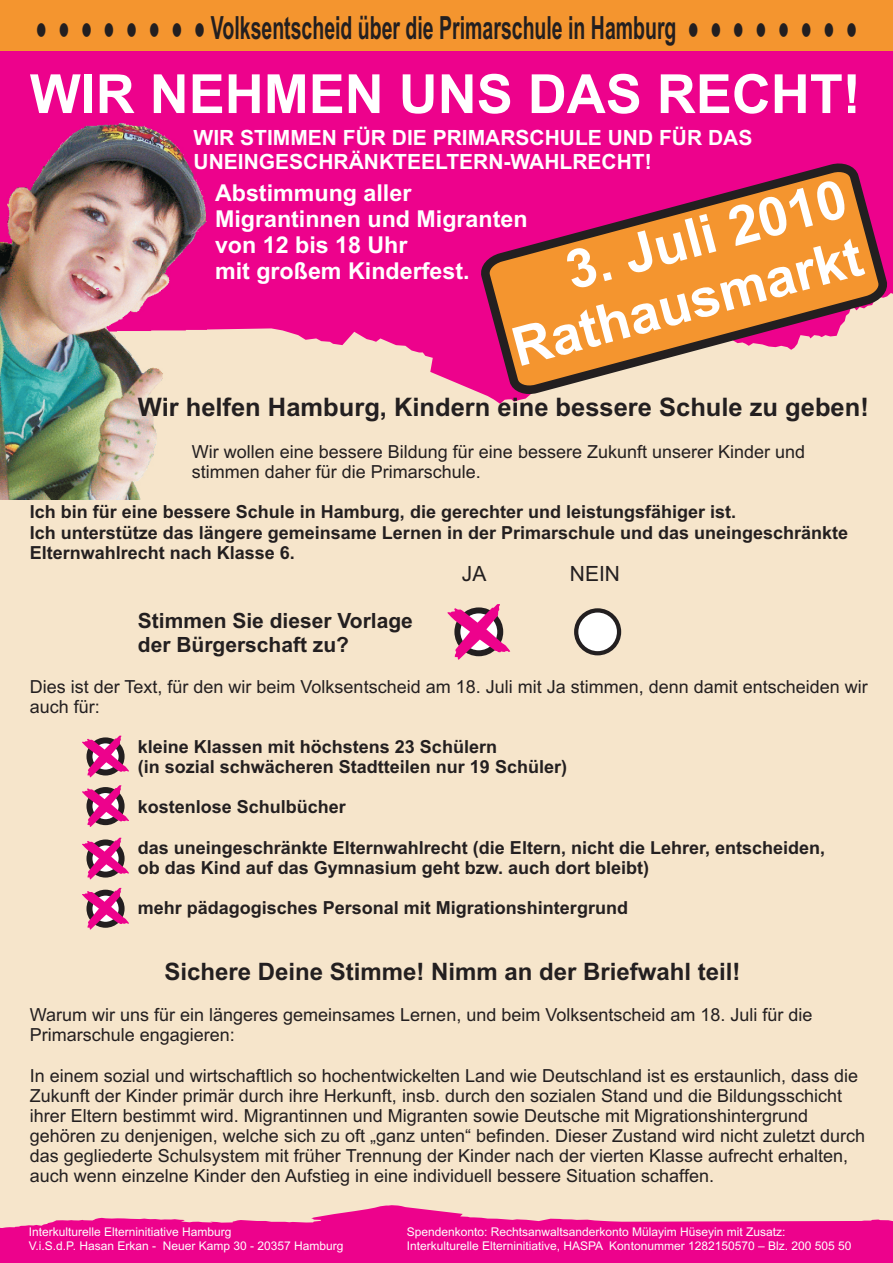
<style>
.page{position:relative;width:893px;height:1263px;background:#f6e5cb}
.page>*{position:absolute;margin:0;border:0;box-sizing:border-box;transform-origin:0 0}
.t1{font:700 54px/60.3px "Arial";color:#fff;text-align:right}
.t2{font:700 31.95px "Arial";color:#231f20;scale:.61 1}
.t3{font:700 25.5px "Arial";color:#231f20}
.t4{font:700 24px "Arial";color:#231f20}
.t5{font:700 23.25px/26px "Arial";color:#fff}
.t6{font:700 21px/23.4px "Arial";color:#fff}
.t7{font:700 21px/23.4px "Arial";color:#231f20}
.t8{font:21px "Arial";color:#231f20}
.t9{font:18px/20.1px "Arial";color:#231f20}
.t10{font:700 18px/20.1px "Arial";color:#231f20}
.t11{font:12px "Arial";color:#fff}
.s1{font-weight:400}
</style>
<div class="page">
<svg style="left:0;top:51px;width:893px;height:339px;background:#ed1491"></svg>
<div style="left:0;top:0;width:893px;height:51px;background:#f4952f"></div>
<img style="left:0;top:121px;width:207px;height:379px">
<svg style="left:447px;top:604px;width:63px;height:56px"></svg>
<svg style="left:574px;top:608px;width:47px;height:47px;background:#b9b7b7"></svg>
<svg style="left:82px;top:736px;width:47px;height:41px"></svg>
<svg style="left:82px;top:785px;width:47px;height:42px"></svg>
<svg style="left:82px;top:838px;width:47px;height:41px"></svg>
<svg style="left:82px;top:888px;width:47px;height:41px"></svg>
<svg style="left:0;top:1205px;width:893px;height:58px;fill:#ed028c"></svg>
<svg style="left:472px;top:153px;width:421px;height:251px"></svg>
<h2 class="t2" style="left:35px;top:16px;width:1347px"><span class="s1">? ? ? ? ? ? ? ?</span> Volksentscheid über die Primarschule in Hamburg <span class="s1">? ? ? ? ? ? ? ?</span></h2>
<h1 class="t1" style="left:30px;top:69px;width:832px">WIR NEHMEN UNS DAS RECHT!</h1>
<p class="t6" style="left:194px;top:128px;width:560px">WIR STIMMEN FÜR DIE PRIMARSCHULE UND FÜR DAS<br>UNEINGESCHRÄNKTEELTERN-WAHLRECHT!</p>
<p class="t5" style="left:215px;top:182px;width:314px">Abstimmung aller<br>Migrantinnen und Migranten von 12 bis 18 Uhr<br>mit großem Kinderfest.</p>
<h1 class="t1" style="left:491px;top:266px;width:362px;rotate:-15deg">3. Juli 2010<br>Rathausmarkt</h1>
<h3 class="t3" style="left:138px;top:398px;width:732px">Wir helfen Hamburg, Kindern eine bessere Schule zu geben!</h3>
<p class="t9" style="left:192px;top:443px;width:615px">Wir wollen eine bessere Bildung für eine bessere Zukunft unserer Kinder und stimmen daher für die Primarschule.</p>
<p class="t10" style="left:30px;top:504px;width:820px">Ich bin für eine bessere Schule in Hamburg, die gerechter und leistungsfähiger ist.<br>Ich unterstütze das längere gemeinsame Lernen in der Primarschule und das uneingeschränkte<br>Elternwahlrecht nach Klasse 6.</p>
<p class="t8" style="left:462px;top:566px;width:26px">JA</p>
<p class="t8" style="left:570px;top:566px;width:52px">NEIN</p>
<p class="t7" style="left:138px;top:611px;width:277px">Stimmen Sie dieser Vorlage der Bürgerschaft zu?</p>
<p class="t9" style="left:30px;top:678px;width:839px">Dies ist der Text, für den wir beim Volksentscheid am 18. Juli mit Ja stimmen, denn damit entscheiden wir auch für:</p>
<p class="t10" style="left:138px;top:738px;width:431px">kleine Klassen mit höchstens 23 Schülern<br>(in sozial schwächeren Stadtteilen nur 19 Schüler)</p>
<p class="t10" style="left:138px;top:799px;width:210px">kostenlose Schulbücher</p>
<p class="t10" style="left:138px;top:839px;width:689px">das uneingeschränkte Elternwahlrecht (die Eltern, nicht die Lehrer, entscheiden, ob das Kind auf das Gymnasium geht bzw. auch dort bleibt)</p>
<p class="t10" style="left:138px;top:899px;width:492px">mehr pädagogisches Personal mit Migrationshintergrund</p>
<h3 class="t4" style="left:164px;top:962px;width:578px">Sichere Deine Stimme! Nimm an der Briefwahl teil!</h3>
<p class="t9" style="left:30px;top:1006px;width:784px">Warum wir uns für ein längeres gemeinsames Lernen, und beim Volksentscheid am 18. Juli für die<br>Primarschule engagieren:</p>
<p class="t9" style="left:30px;top:1067px;width:837px">In einem sozial und wirtschaftlich so hochentwickelten Land wie Deutschland ist es erstaunlich, dass die Zukunft der Kinder primär durch ihre Herkunft, insb. durch den sozialen Stand und die Bildungsschicht ihrer Eltern bestimmt wird. Migrantinnen und Migranten sowie Deutsche mit Migrationshintergrund gehören zu denjenigen, welche sich zu oft „ganz unten“ befinden. Dieser Zustand wird nicht zuletzt durch das gegliederte Schulsystem mit früher Trennung der Kinder nach der vierten Klasse aufrecht erhalten, auch wenn einzelne Kinder den Aufstieg in eine individuell bessere Situation schaffen.</p>
<p class="t11" style="left:29px;top:1227px;width:204px">Interkulturelle Elterninitiative Hamburg</p>
<p class="t11" style="left:407px;top:1227px;width:380px">Spendenkonto: Rechtsanwaltsanderkonto Mülayim Hüseyin mit Zusatz:</p>
<p class="t11" style="left:29px;top:1241px;width:316px">V.i.S.d.P. Hasan Erkan - Neuer Kamp 30 - 20357 Hamburg</p>
<p class="t11" style="left:407px;top:1241px;width:446px">Interkulturelle Elterninitiative, HASPA Kontonummer 1282150570 – Blz. 200 505 50</p>
</div>
